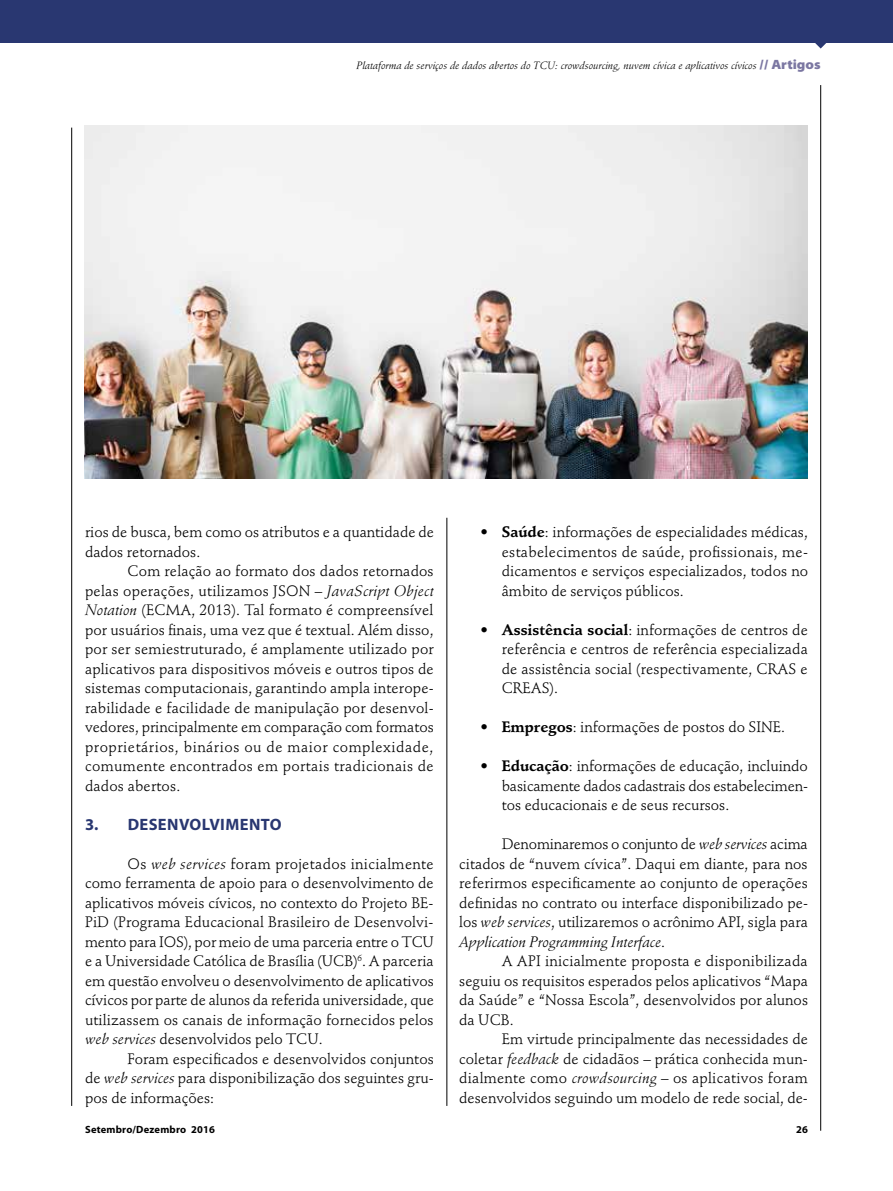
<style>
.page{position:relative;width:893px;height:1191px;background:#fff}
.page>*{position:absolute;margin:0;border:0;box-sizing:border-box;transform-origin:0 0}
.t1{font:700 16.5px "Myriad Pro";letter-spacing:.02em;color:#293771}
.t2{font:15px/19.5px "Stempel Schneidler Std";color:#000;text-align:justify}
.t3{font:italic 10.5px "Stempel Schneidler Std";color:#000}
.t4{font:700 10.5px "Myriad Pro";letter-spacing:.02em;color:#000}
.s1{font-family:"Myriad Pro";font-weight:900;font-style:normal;font-stretch:semi-expanded;font-size:13.5px;color:#7b77a2}
.s2{font-style:italic}
.s3{font-weight:700}
</style>
<div class="page">
<svg style="left:815px;top:43px;width:11px;height:6px"></svg>
<div style="left:0;top:0;width:893px;height:43px;background:#293771"></div>
<hr style="left:820px;top:85px;width:1px;height:1045px;background:#000">
<hr style="left:71px;top:128px;width:1px;height:978px;background:#000">
<hr style="left:446px;top:518px;width:1px;height:588px;background:#000">
<img style="left:85px;top:126px;width:723px;height:353px">
<p class="t3" style="left:356px;top:59px;width:466px">Plataforma de serviços de dados abertos do TCU: crowdsourcing, nuvem cívica e aplicativos cívicos <span class="s1">// Artigos</span></p>
<p class="t2" style="left:85px;top:522px;width:350px">rios de busca, bem como os atributos e a quantidade de dados retornados.</p>
<p class="t2" style="left:85px;top:561px;width:350px;text-indent:43px">Com relação ao formato dos dados retornados pelas operações, utilizamos JSON – <span class="s2">JavaScript Object Notation</span> (ECMA, 2013). Tal formato é compreensível por usuários finais, uma vez que é textual. Além disso, por ser semiestruturado, é amplamente utilizado por aplicativos para dispositivos móveis e outros tipos de sistemas computacionais, garantindo ampla interope&shy;rabilidade e facilidade de manipulação por desenvol&shy;vedores, principalmente em comparação com formatos proprietários, binários ou de maior complexidade, comumente encontrados em portais tradicionais de dados abertos.</p>
<p class="t1" style="left:85px;top:815px;width:198px">3. DESENVOLVIMENTO</p>
<p class="t2" style="left:85px;top:854px;width:350px;text-indent:43px">Os <span class="s2">web services</span> foram projetados inicialmente como ferramenta de apoio para o desenvolvimento de aplicativos móveis cívicos, no contexto do Projeto BE-PiD (Programa Educacional Brasileiro de Desenvolvi&shy;mento para IOS), por meio de uma parceria entre o TCU e a Universidade Católica de Brasília (UCB)<sup>6</sup>. A parceria em questão envolveu o desenvolvimento de aplicativos cívicos por parte de alunos da referida universidade, que utilizassem os canais de informação fornecidos pelos <span class="s2">web services</span> desenvolvidos pelo TCU.</p>
<p class="t2" style="left:85px;top:1049px;width:350px;text-indent:43px">Foram especificados e desenvolvidos conjuntos de <span class="s2">web services</span> para disponibilização dos seguintes gru&shy;pos de informações:</p>
<p class="t2" style="left:502px;top:522px;width:308px;text-indent:-21px"><span class="s3">• Saúde</span>: informações de especialidades médicas, estabelecimentos de saúde, profissionais, me&shy;dicamentos e serviços especializados, todos no âmbito de serviços públicos.</p>
<p class="t2" style="left:502px;top:620px;width:308px;text-indent:-21px"><span class="s3">• Assistência social</span>: informações de centros de referência e centros de referência especializada de assistência social (respectivamente, CRAS e CREAS).</p>
<p class="t2" style="left:480px;top:717px;width:306px"><span class="s3">• Empregos</span>: informações de postos do SINE.</p>
<p class="t2" style="left:502px;top:756px;width:308px;text-indent:-21px"><span class="s3">• Educação</span>: informações de educação, incluindo basicamente dados cadastrais dos estabelecimen&shy;tos educacionais e de seus recursos.</p>
<p class="t2" style="left:459px;top:834px;width:350px;text-indent:43px">Denominaremos o conjunto de <span class="s2">web services</span> acima citados de “nuvem cívica”. Daqui em diante, para nos referirmos especificamente ao conjunto de operações definidas no contrato ou interface disponibilizado pe&shy;los <span class="s2">web services</span>, utilizaremos o acrônimo API, sigla para <span class="s2">Application Programming Interface</span>.</p>
<p class="t2" style="left:459px;top:951px;width:350px;text-indent:43px">A API inicialmente proposta e disponibilizada seguiu os requisitos esperados pelos aplicativos “Mapa da Saúde” e “Nossa Escola”, desenvolvidos por alunos da UCB.</p>
<p class="t2" style="left:459px;top:1029px;width:350px;text-indent:43px">Em virtude principalmente das necessidades de coletar <span class="s2">feedback</span> de cidadãos – prática conhecida mun&shy;dialmente como <span class="s2">crowdsourcing</span> – os aplicativos foram desenvolvidos seguindo um modelo de rede social, de-</p>
<p class="t4" style="left:85px;top:1123px;width:132px">Setembro/Dezembro 2016</p>
<p class="t4" style="left:796px;top:1123px;width:13px">26</p>
</div>
